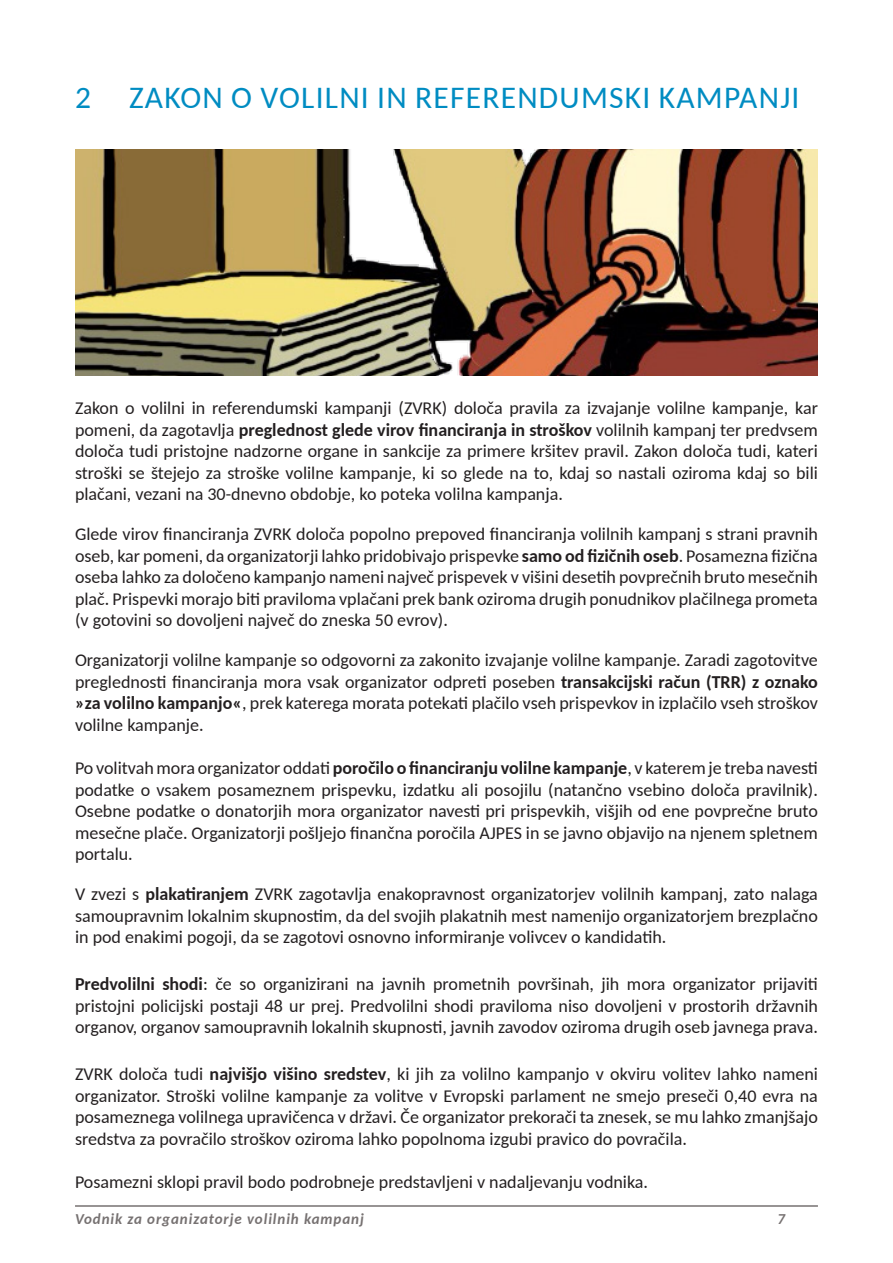
<style>
.page{position:relative;width:893px;height:1263px;background:#fff}
.page>*{position:absolute;margin:0;border:0;box-sizing:border-box;transform-origin:0 0}
.t1{font:31.5px "Carlito";letter-spacing:.04em;color:#008cc2}
.Text{font:18px/21.6px "Carlito";color:#231f20;text-align:justify}
.t2{font:italic 700 15px "Carlito";letter-spacing:.06em;color:#767171}
.s1{font-weight:700}
</style>
<div class="page">
<hr style="left:75px;top:1205px;width:743px;height:2px;background:#767171">
<img style="left:76px;top:149px;width:741px;height:227px">
<p class="t1" style="left:75px;top:76px;width:726px">2 ZAKON O VOLILNI IN REFERENDUMSKI KAMPANJI</p>
<p class="Text" style="left:75px;top:396px;width:744px">Zakon o volilni in referendumski kampanji (ZVRK) določa pravila za izvajanje volilne kampanje, kar pomeni, da zagotavlja <span class="s1">preglednost glede virov financiranja in stroškov</span> volilnih kampanj ter predvsem določa tudi pristojne nadzorne organe in sankcije za primere kršitev pravil. Zakon določa tudi, kateri stroški se štejejo za stroške volilne kampanje, ki so glede na to, kdaj so nastali oziroma kdaj so bili plačani, vezani na 30-dnevno obdobje, ko poteka volilna kampanja.</p>
<p class="Text" style="left:75px;top:522px;width:744px">Glede virov financiranja ZVRK določa popolno prepoved financiranja volilnih kampanj s strani pravnih oseb, kar pomeni, da organizatorji lahko pridobivajo prispevke <span class="s1">samo od fizičnih oseb</span>. Posamezna fizična oseba lahko za določeno kampanjo nameni največ prispevek v višini desetih povprečnih bruto mesečnih plač. Prispevki morajo biti praviloma vplačani prek bank oziroma drugih ponudnikov plačilnega prometa (v gotovini so dovoljeni največ do zneska 50 evrov).</p>
<p class="Text" style="left:75px;top:648px;width:744px">Organizatorji volilne kampanje so odgovorni za zakonito izvajanje volilne kampanje. Zaradi zagotovitve preglednosti financiranja mora vsak organizator odpreti poseben <span class="s1">transakcijski račun (TRR) z oznako »za volilno kampanjo«</span>, prek katerega morata potekati plačilo vseh prispevkov in izplačilo vseh stroškov volilne kampanje.</p>
<p class="Text" style="left:75px;top:756px;width:744px">Po volitvah mora organizator oddati <span class="s1">poročilo o financiranju volilne kampanje</span>, v katerem je treba navesti podatke o vsakem posameznem prispevku, izdatku ali posojilu (natančno vsebino določa pravilnik).<br>Osebne podatke o donatorjih mora organizator navesti pri prispevkih, višjih od ene povprečne bruto mesečne plače. Organizatorji pošljejo finančna poročila AJPES in se javno objavijo na njenem spletnem portalu.</p>
<p class="Text" style="left:75px;top:882px;width:744px">V zvezi s <span class="s1">plakatiranjem</span> ZVRK zagotavlja enakopravnost organizatorjev volilnih kampanj, zato nalaga samoupravnim lokalnim skupnostim, da del svojih plakatnih mest namenijo organizatorjem brezplačno in pod enakimi pogoji, da se zagotovi osnovno informiranje volivcev o kandidatih.</p>
<p class="Text" style="left:75px;top:972px;width:744px"><span class="s1">Predvolilni shodi</span>: če so organizirani na javnih prometnih površinah, jih mora organizator prijaviti pristojni policijski postaji 48 ur prej. Predvolilni shodi praviloma niso dovoljeni v prostorih državnih organov, organov samoupravnih lokalnih skupnosti, javnih zavodov oziroma drugih oseb javnega prava.</p>
<p class="Text" style="left:75px;top:1062px;width:744px">ZVRK določa tudi <span class="s1">najvišjo višino sredstev</span>, ki jih za volilno kampanjo v okviru volitev lahko nameni organizator. Stroški volilne kampanje za volitve v Evropski parlament ne smejo preseči 0,40 evra na posameznega volilnega upravičenca v državi. Če organizator prekorači ta znesek, se mu lahko zmanjšajo sredstva za povračilo stroškov oziroma lahko popolnoma izgubi pravico do povračila.</p>
<p class="Text" style="left:75px;top:1170px;width:574px">Posamezni sklopi pravil bodo podrobneje predstavljeni v nadaljevanju vodnika.</p>
<p class="t2" style="left:75px;top:1209px;width:290px">Vodnik za organizatorje volilnih kampanj</p>
<p class="t2" style="left:777px;top:1209px;width:9px">7</p>
</div>
